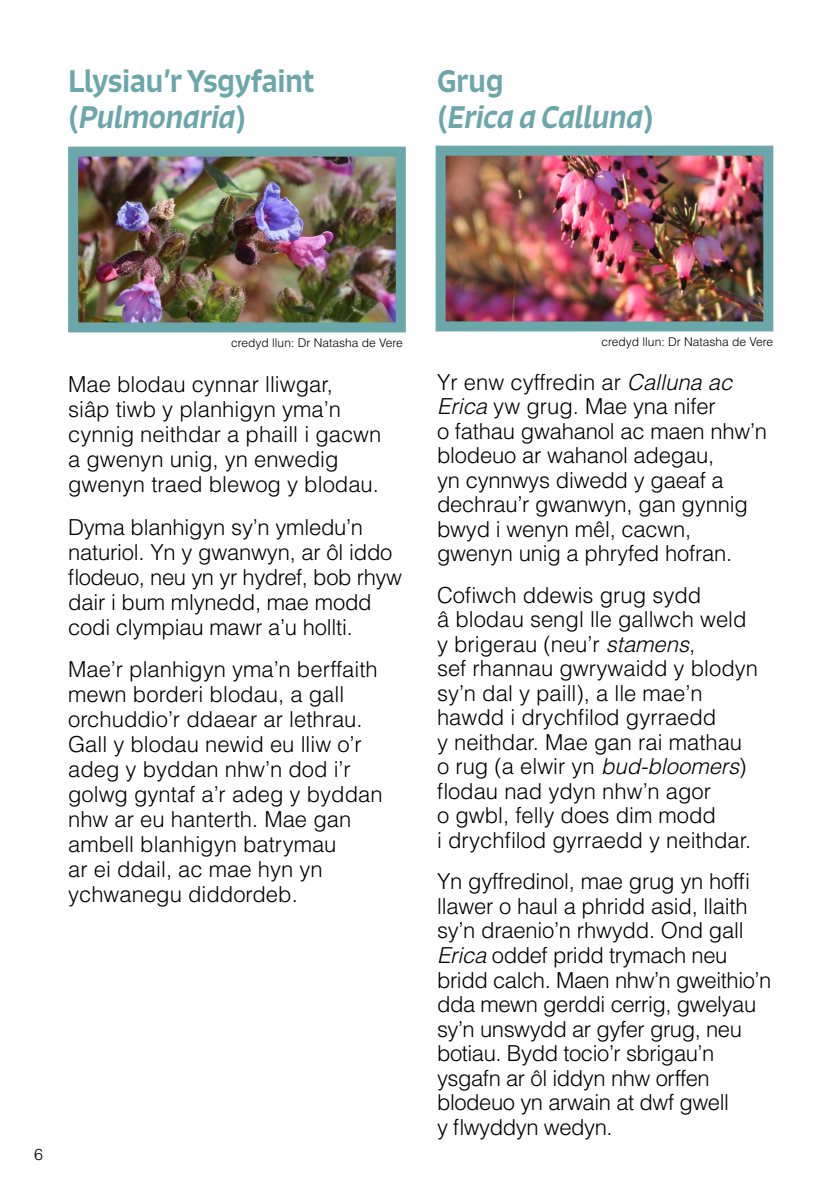
<style>
.page{position:relative;width:840px;height:1191px;background:#fff}
.page>*{position:absolute;margin:0;border:0;box-sizing:border-box;transform-origin:0 0}
.H3_names_of_plants{font:500 30px/36px "Signo";letter-spacing:-.02em;color:#6aa6aa}
.H3_names_of_plants_4_spaces{font:italic 500 30px/36px "Signo";letter-spacing:-.02em;color:#6aa6aa}
.p_Main_Text_11{font:300 22px/24.4px "Helvetica LT Std";letter-spacing:-.01em;color:#000}
.p_Main_Text_11_4_spaces{font:300 22px/25px "Helvetica LT Std";color:#000}
.t1{font:300 16px "Helvetica LT Std";color:#000}
.p_Image_Credits{font:300 12px "Helvetica LT Std";color:#000}
.s1{font-style:italic}
.s2{font-style:normal}
</style>
<div class="page">
<img style="left:79px;top:158px;width:315px;height:163px">
<div style="left:68px;top:147px;width:337px;height:185px;border:10px solid #6aa6aa"></div>
<img style="left:446px;top:157px;width:315px;height:163px">
<div style="left:435px;top:146px;width:337px;height:185px;border:10px solid #6aa6aa"></div>
<h3 class="H3_names_of_plants" style="left:68px;top:62px;width:248px">Llysiau’r Ysgyfaint (<span class="s1">Pulmonaria</span>)</h3>
<h3 class="H3_names_of_plants_4_spaces" style="left:437px;top:62px;width:218px"><span class="s2">Grug<br>(</span>Erica a Calluna<span class="s2">)</span></h3>
<p class="t1" style="left:34px;top:1143px;width:10px">6</p>
<p class="p_Image_Credits" style="left:231px;top:335px;width:173px">credyd llun: Dr Natasha de Vere</p>
<p class="p_Image_Credits" style="left:601px;top:334px;width:173px">credyd llun: Dr Natasha de Vere</p>
<p class="p_Main_Text_11" style="left:68px;top:372px;width:314px;line-height:25px">Mae blodau cynnar lliwgar,<br>siâp tiwb y planhigyn yma’n cynnig neithdar a phaill i gacwn a gwenyn unig, yn enwedig gwenyn traed blewog y blodau.</p>
<p class="p_Main_Text_11" style="left:68px;top:514px;width:335px;line-height:25px">Dyma blanhigyn sy’n ymledu’n naturiol. Yn y gwanwyn, ar ôl iddo flodeuo, neu yn yr hydref, bob rhyw dair i bum mlynedd, mae modd codi clympiau mawr a’u hollti.</p>
<p class="p_Main_Text_11_4_spaces" style="left:68px;top:656px;width:316px">Mae’r planhigyn yma’n berffaith mewn borderi blodau, a gall orchuddio’r ddaear ar lethrau.<br>Gall y blodau newid eu lliw o’r adeg y byddan nhw’n dod i’r golwg gyntaf a’r adeg y byddan nhw ar eu hanterth. Mae gan ambell blanhigyn batrymau<br>ar ei ddail, ac mae hyn yn ychwanegu diddordeb.</p>
<p class="p_Main_Text_11" style="left:437px;top:369px;width:331px">Yr enw cyffredin ar <span class="s1">Calluna ac<br>Erica</span> yw grug. Mae yna nifer<br>o fathau gwahanol ac maen nhw’n blodeuo ar wahanol adegau,<br>yn cynnwys diwedd y gaeaf a dechrau’r gwanwyn, gan gynnig bwyd i wenyn mêl, cacwn, gwenyn unig a phryfed hofran.</p>
<p class="p_Main_Text_11" style="left:437px;top:582px;width:322px">Cofiwch ddewis grug sydd<br>â blodau sengl lle gallwch weld y brigerau (neu’r <span class="s1">stamens</span>,<br>sef rhannau gwrywaidd y blodyn sy’n dal y paill), a lle mae’n hawdd i drychfilod gyrraedd<br>y neithdar. Mae gan rai mathau o rug (a elwir yn <span class="s1">bud-bloomers</span>) flodau nad ydyn nhw’n agor<br>o gwbl, felly does dim modd<br>i drychfilod gyrraedd y neithdar.</p>
<p class="p_Main_Text_11" style="left:437px;top:869px;width:335px">Yn gyffredinol, mae grug yn hoffi llawer o haul a phridd asid, llaith sy’n draenio’n rhwydd. Ond gall<br><span class="s1">Erica</span> oddef pridd trymach neu bridd calch. Maen nhw’n gweithio’n dda mewn gerddi cerrig, gwelyau sy’n unswydd ar gyfer grug, neu botiau. Bydd tocio’r sbrigau’n ysgafn ar ôl iddyn nhw orffen blodeuo yn arwain at dwf gwell<br>y flwyddyn wedyn.</p>
</div>
